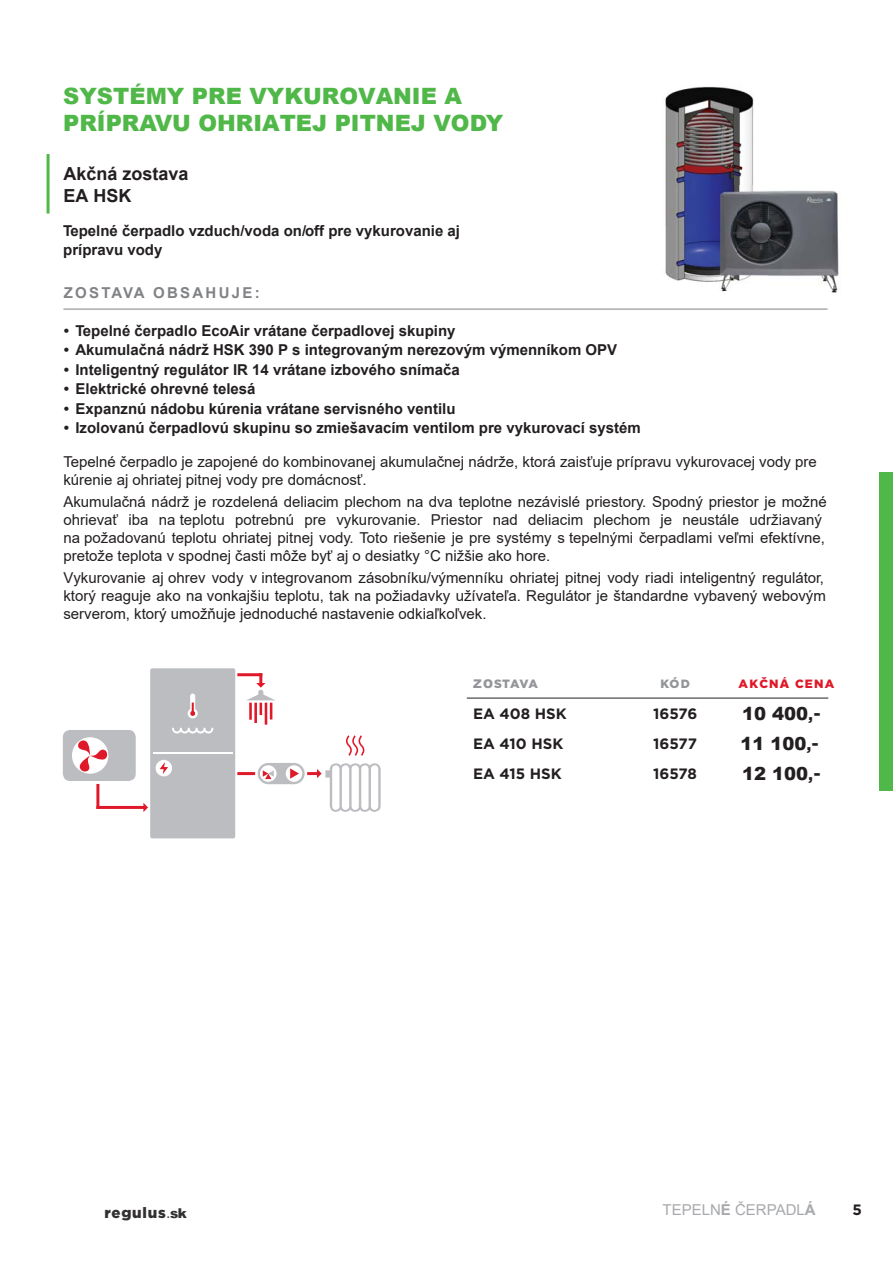
<style>
.page{position:relative;width:893px;height:1263px;background:#fff}
.page>*{position:absolute;margin:0;border:0;box-sizing:border-box;transform-origin:0 0}
.t1{font:900 22.5px/27px "Arial";color:#50b848}
.t2{font:900 18px/29.7px "Arial";color:#231f20;text-align:justify}
.t3{font:700 18px/21.6px "Arial";color:#231f20}
.t4{font:15px/18px "Arial";color:#231f20}
.t5{font:700 15px/18.9px "Arial";color:#231f20}
.t6{font:700 15px "Gotham";color:#231f20}
.t7{font:700 15px "Arial";letter-spacing:.15em;color:#808285}
.t8{font:15px "Arial";color:#a7a9ac}
.t9{font:900 15px "Gotham";letter-spacing:.05em;color:#323031}
.t10{font:900 12px "Gotham";color:#939598}
.t11{font:900 12px "Gotham";letter-spacing:.1em;color:#df1929}
.s1{font-family:"Gotham";font-weight:500}
.s2{font-family:"Arial"}
.s3{font-family:"Gotham";font-weight:700}
.s4{font-weight:400}
.s5{font-family:"Arial";font-size:13.5px}
.s6{font-weight:700}
</style>
<div class="page">
<div style="left:879px;top:472px;width:14px;height:319px;background:#50b848"></div>
<img style="left:665px;top:86px;width:89px;height:196px">
<img style="left:707px;top:186px;width:131px;height:53px">
<img style="left:767px;top:239px;width:72px;height:54px">
<img style="left:707px;top:238px;width:60px;height:52px">
<hr style="left:467px;top:698px;width:361px;height:1px;background:#231f20">
<hr style="left:237px;top:772px;width:18px;height:3px;background:#df1929">
<svg style="left:63px;top:730px;width:73px;height:51px"></svg>
<div style="left:268px;top:763px;width:26px;height:21px;background:#bbbdc0"></div>
<svg style="left:283px;top:763px;width:22px;height:21px"></svg>
<div style="left:286px;top:765px;width:16px;height:17px;background:#fff;border-radius:50%"></div>
<svg style="left:290px;top:768px;width:9px;height:11px"></svg>
<div style="left:258px;top:763px;width:21px;height:21px;background:#bbbdc0;border-radius:50%"></div>
<svg style="left:260px;top:765px;width:17px;height:17px"></svg>
<svg style="left:263px;top:770px;width:11px;height:9px"></svg>
<svg style="left:143px;top:803px;width:5px;height:9px"></svg>
<hr style="left:96px;top:806px;width:48px;height:3px;background:#df1929">
<hr style="left:96px;top:784px;width:3px;height:25px;background:#df1929">
<svg style="left:346px;top:735px;width:19px;height:21px"></svg>
<svg style="left:307px;top:763px;width:74px;height:49px"></svg>
<hr style="left:249px;top:703px;width:3px;height:17px;background:#df1929">
<hr style="left:254px;top:703px;width:3px;height:20px;background:#df1929">
<hr style="left:265px;top:703px;width:2px;height:22px;background:#df1929">
<svg style="left:246px;top:673px;width:29px;height:46px"></svg>
<hr style="left:237px;top:673px;width:25px;height:3px;background:#df1929">
<div style="left:150px;top:668px;width:85px;height:170px;background:#bbbdc0;border-radius:2px"></div>
<hr style="left:153px;top:752px;width:80px;height:2px;background:#fff">
<svg style="left:188px;top:693px;width:10px;height:25px"></svg>
<svg style="left:172px;top:728px;width:41px;height:5px"></svg>
<div style="left:156px;top:760px;width:16px;height:16px;background:#fff;border-radius:50%"></div>
<svg style="left:160px;top:762px;width:8px;height:12px"></svg>
<hr style="left:63px;top:309px;width:764px;height:1px;background:#808285">
<hr style="left:47px;top:154px;width:3px;height:60px;background:#50b848">
<h1 class="t1" style="left:63px;top:82px;width:442px">SYSTÉMY PRE VYKUROVANIE A<br>PRÍPRAVU OHRIATEJ PITNEJ VODY</h1>
<p class="t3" style="left:63px;top:163px;width:127px">Akčná zostava<br>EA HSK</p>
<p class="t5" style="left:63px;top:221px;width:398px">Tepelné čerpadlo vzduch/voda on/off pre vykurovanie aj prípravu vody</p>
<p class="t7" style="left:64px;top:283px;width:197px">ZOSTAVA OBSAHUJE:</p>
<p class="t5" style="left:63px;top:321px;width:394px"><span class="s1">•</span> Tepelné čerpadlo EcoAir vrátane čerpadlovej skupiny</p>
<p class="t5" style="left:63px;top:340px;width:556px"><span class="s1">•</span> Akumulačná nádrž HSK 390 P s integrovaným nerezovým výmenníkom OPV</p>
<p class="t5" style="left:63px;top:360px;width:398px"><span class="s1">•</span> Inteligentný regulátor IR 14 vrátane izbového snímača</p>
<p class="t5" style="left:63px;top:379px;width:194px"><span class="s1">•</span> Elektrické ohrevné telesá</p>
<p class="t5" style="left:63px;top:399px;width:394px"><span class="s1">•</span> Expanznú nádobu kúrenia vrátane servisného ventilu</p>
<p class="t5" style="left:63px;top:418px;width:579px"><span class="s1">•</span> Izolovanú čerpadlovú skupinu so zmiešavacím ventilom pre vykurovací systém</p>
<p class="t4" style="left:63px;top:453px;width:755px">Tepelné čerpadlo je zapojené do kombinovanej akumulačnej nádrže, ktorá zaisťuje prípravu vykurovacej vody pre kúrenie aj ohriatej pitnej vody pre domácnosť.</p>
<p class="t4" style="left:63px;top:493px;width:765px">Akumulačná nádrž je rozdelená deliacim plechom na dva teplotne nezávislé priestory. Spodný priestor je možné ohrievať iba na teplotu potrebnú pre vykurovanie. Priestor nad deliacim plechom je neustále udržiavaný na požadovanú teplotu ohriatej pitnej vody. Toto riešenie je pre systémy s tepelnými čerpadlami veľmi efektívne, pretože teplota v spodnej časti môže byť aj o desiatky °C nižšie ako hore.</p>
<p class="t4" style="left:63px;top:569px;width:764px">Vykurovanie aj ohrev vody v integrovanom zásobníku/výmenníku ohriatej pitnej vody riadi inteligentný regulátor, ktorý reaguje ako na vonkajšiu teplotu, tak na požiadavky užívateľa. Regulátor je štandardne vybavený webovým serverom, ktorý umožňuje jednoduché nastavenie odkiaľkoľvek.</p>
<p class="t10" style="left:473px;top:679px;width:67px"><span class="s2">ZO</span>STAVA</p>
<p class="t10" style="left:660px;top:679px;width:31px">KÓD</p>
<p class="t11" style="left:739px;top:679px;width:97px">AKČN<span class="s2">Á</span> CENA</p>
<p class="t6" style="left:473px;top:708px;width:95px">EA 408 HSK</p>
<p class="t6" style="left:653px;top:708px;width:46px">16576</p>
<p class="t6" style="left:473px;top:737px;width:92px">EA 410 HSK</p>
<p class="t6" style="left:653px;top:737px;width:45px">16577</p>
<p class="t6" style="left:473px;top:767px;width:90px">EA 415 HSK</p>
<p class="t6" style="left:653px;top:767px;width:45px">16578</p>
<p class="t2" style="left:740px;top:698px;width:82px">10 400<span class="s3">,- </span>11 100<span class="s3">,- </span>12 100<span class="s3">,-</span></p>
<p class="t9" style="left:104px;top:1206px;width:84px">regulus<span class="s4">.</span><span class="s5">sk</span></p>
<p class="t8" style="left:663px;top:1200px;width:155px">TEPELN<span class="s6">É</span> ČERPADL<span class="s6">Á</span></p>
<p class="t6" style="left:852px;top:1204px;width:11px">5</p>
</div>
